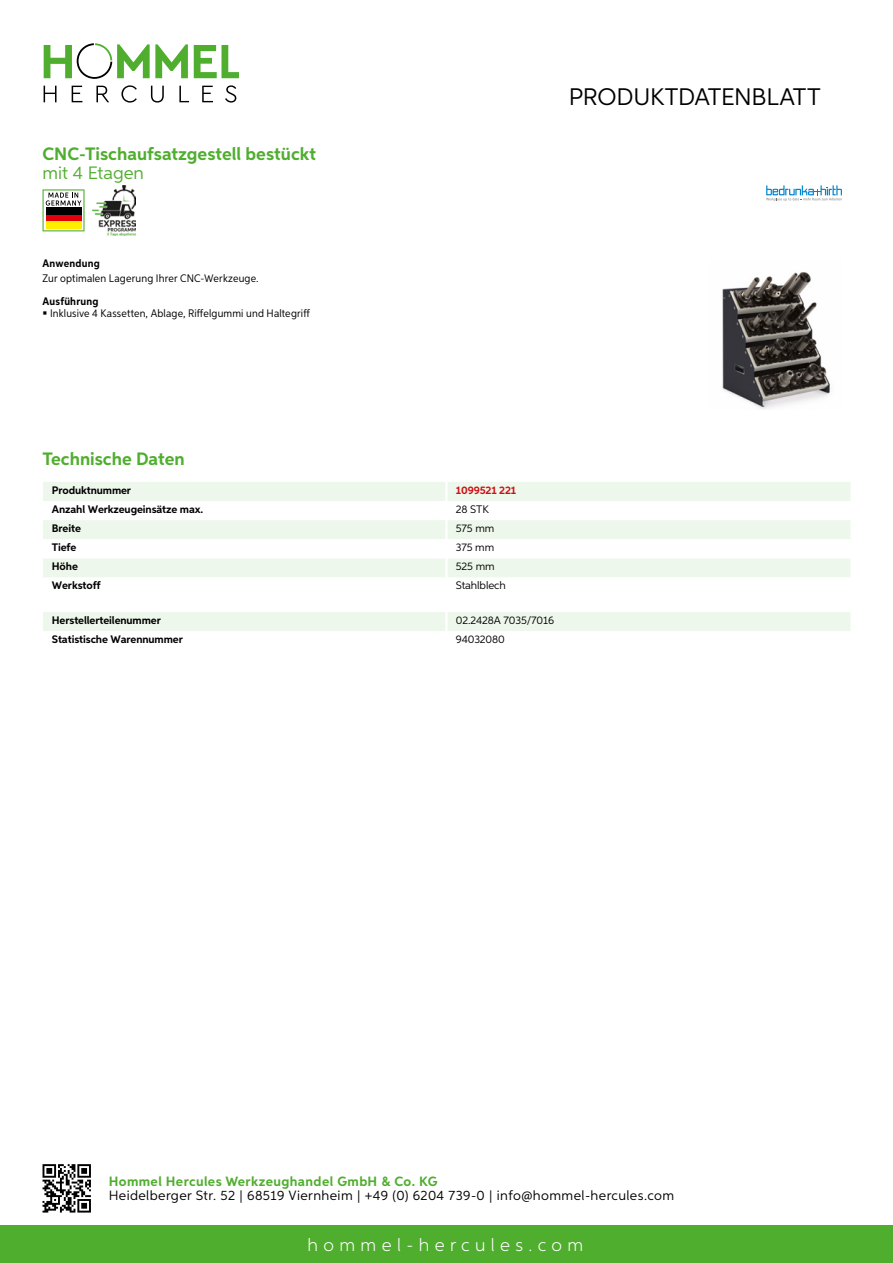
<style>
.page{position:relative;width:893px;height:1263px;background:#fff}
.page>*{position:absolute;margin:0;border:0;box-sizing:border-box;transform-origin:0 0}
.t1{font:24px "Aspira";letter-spacing:-.01em;color:#000}
.t2{font:700 18px "Aspira";color:#50ae2f}
.t3{font:300 18px "Aspira";letter-spacing:.3em;color:#fff}
.t4{font:18px "Aspira";color:#50ae2f}
.t5{font:13.5px "Aspira";letter-spacing:.03em;color:#000}
.t6{font:700 13.5px "Aspira";letter-spacing:.03em;color:#50ae2f}
.t7{font:700 10.95px "Aspira";letter-spacing:-.01em;color:#000}
.t8{font:10.95px "Aspira Nar";letter-spacing:.015em;color:#000}
.t9{font:10.95px "Aspira";letter-spacing:-.01em;color:#000}
.t10{font:700 10.95px "Aspira Nar";letter-spacing:.02em;color:#000}
.t11{font:700 10.95px "Aspira";letter-spacing:-.01em;color:#cd1013}
</style>
<div class="page">
<div style="left:0;top:1226px;width:893px;height:37px;background:#50ae2f"></div>
<svg style="left:43px;top:1164px;width:48px;height:48px"></svg>
<svg style="left:194px;top:45px;width:45px;height:33px"></svg>
<svg style="left:44px;top:43px;width:144px;height:36px"></svg>
<svg style="left:44px;top:86px;width:13px;height:16px"></svg>
<svg style="left:72px;top:86px;width:10px;height:16px"></svg>
<svg style="left:96px;top:86px;width:13px;height:16px"></svg>
<svg style="left:121px;top:85px;width:16px;height:18px"></svg>
<svg style="left:151px;top:86px;width:13px;height:17px"></svg>
<svg style="left:179px;top:86px;width:10px;height:16px"></svg>
<svg style="left:202px;top:86px;width:11px;height:16px"></svg>
<svg style="left:225px;top:85px;width:11px;height:18px"></svg>
<div style="left:43px;top:482px;width:807px;height:19px;background:#eef7eb"></div>
<svg style="left:43px;top:520px;width:807px;height:57px;fill:#eef7eb"></svg>
<hr style="left:445px;top:482px;width:3px;height:19px;background:#fff">
<hr style="left:445px;top:520px;width:3px;height:19px;background:#fff">
<hr style="left:445px;top:539px;width:3px;height:19px;background:#fff">
<hr style="left:445px;top:558px;width:3px;height:19px;background:#fff">
<div style="left:43px;top:612px;width:807px;height:19px;background:#eef7eb"></div>
<svg style="left:43px;top:189px;width:42px;height:42px"></svg>
<div style="left:46px;top:214px;width:35px;height:7px;background:#e3000b"></div>
<div style="left:46px;top:208px;width:35px;height:7px;background:#000"></div>
<div style="left:46px;top:221px;width:35px;height:7px;background:#ffed00"></div>
<img style="left:93px;top:185px;width:43px;height:50px">
<img style="left:722px;top:272px;width:108px;height:137px">
<svg style="left:766px;top:185px;width:76px;height:16px"></svg>
<h2 class="t2" style="left:43px;top:142px;width:275px">CNC-Tischaufsatzgestell bestückt</h2>
<h2 class="t4" style="left:43px;top:162px;width:103px">mit 4 Etagen</h2>
<p class="t10" style="left:43px;top:257px;width:59px">Anwendung</p>
<p class="t8" style="left:43px;top:272px;width:218px">Zur optimalen Lagerung Ihrer CNC-Werkzeuge.</p>
<p class="t10" style="left:43px;top:294px;width:58px">Ausführung</p>
<p class="t8" style="left:50px;top:307px;width:261px">Inklusive 4 Kassetten, Ablage, Riffelgummi und Haltegriff</p>
<h1 class="t1" style="left:569px;top:82px;width:253px">Produktdatenblatt</h1>
<h2 class="t2" style="left:43px;top:448px;width:144px">Technische Daten</h2>
<p class="t7" style="left:52px;top:483px;width:81px">Produktnummer</p>
<p class="t11" style="left:456px;top:483px;width:62px">1099521 221</p>
<p class="t7" style="left:52px;top:502px;width:153px">Anzahl Werkzeugeinsätze max.</p>
<p class="t9" style="left:456px;top:502px;width:28px">28 STK</p>
<p class="t7" style="left:52px;top:521px;width:31px">Breite</p>
<p class="t9" style="left:456px;top:522px;width:40px">575 mm</p>
<p class="t7" style="left:52px;top:541px;width:26px">Tiefe</p>
<p class="t9" style="left:456px;top:541px;width:40px">375 mm</p>
<p class="t7" style="left:52px;top:560px;width:28px">Höhe</p>
<p class="t9" style="left:456px;top:560px;width:40px">525 mm</p>
<p class="t7" style="left:52px;top:579px;width:50px">Werkstoff</p>
<p class="t9" style="left:456px;top:579px;width:51px">Stahlblech</p>
<p class="t7" style="left:52px;top:613px;width:111px">Herstellerteilenummer</p>
<p class="t9" style="left:456px;top:613px;width:100px">02.2428A 7035/7016</p>
<p class="t7" style="left:52px;top:633px;width:132px">Statistische Warennummer</p>
<p class="t9" style="left:456px;top:633px;width:51px">94032080</p>
<p class="t6" style="left:109px;top:1172px;width:330px">Hommel Hercules Werkzeughandel GmbH &amp; Co. KG</p>
<p class="t5" style="left:109px;top:1187px;width:567px">Heidelberger Str. 52 | 68519 Viernheim | +49 (0) 6204 739-0 | info@hommel-hercules.com</p>
<h2 class="t3" style="left:307px;top:1234px;width:277px">hommel-hercules.com</h2>
</div>
